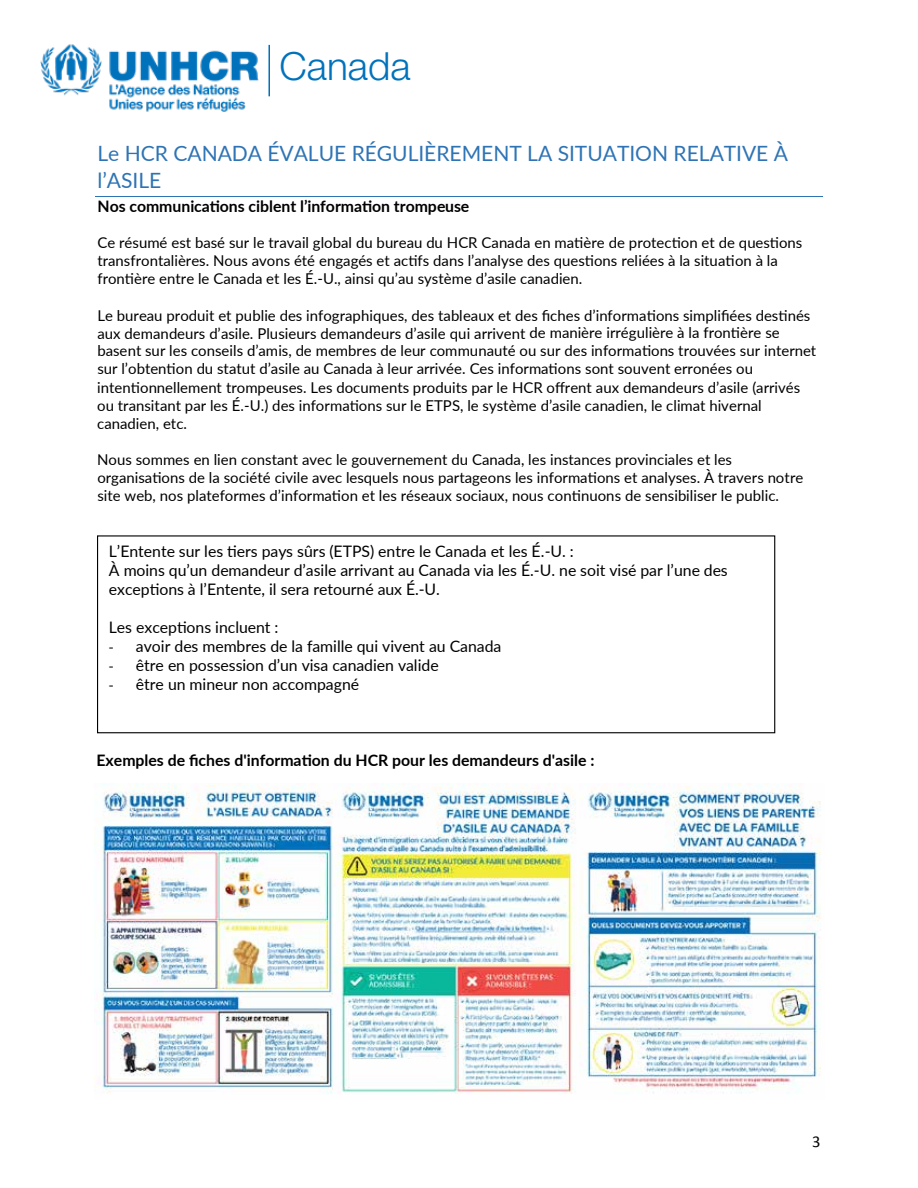
<style>
.page{position:relative;width:918px;height:1188px;background:#fff}
.page>*{position:absolute;margin:0;border:0;box-sizing:border-box;transform-origin:0 0}
.t1{font:300 38.85px "Helvetica Neue";color:#0072bc}
.t2{font:21px/27.2px "Lato";color:#2e74b5}
.t3{font:16.5px "Calibri";color:#000}
.t4{font:15.9px/18.9px "Lato";color:#000}
.t5{font:700 15.9px "Lato";color:#000}
.t6{font:15px/18px "Lato";color:#000}
.s1{font-family:"Calibri"}
</style>
<div class="page">
<img style="left:40px;top:44px;width:230px;height:68px">
<hr style="left:268px;top:45px;width:2px;height:51px;background:#0072bc">
<hr style="left:95px;top:196px;width:728px;height:1px;background:#2e74b5">
<div style="left:97px;top:535px;width:678px;height:198px;background:#fff;border:1px solid #000"></div>
<img style="left:95px;top:783px;width:239px;height:311px">
<img style="left:334px;top:783px;width:487px;height:311px">
<h1 class="t1" style="left:280px;top:35px;width:133px">Canada</h1>
<h2 class="t2" style="left:97px;top:139px;width:692px">Le HCR CANADA ÉVALUE RÉGULIÈREMENT LA SITUATION RELATIVE À l’ASILE</h2>
<p class="t5" style="left:97px;top:195px;width:373px">Nos communications ciblent l’information trompeuse</p>
<p class="t6" style="left:97px;top:233px;width:706px">Ce résumé est basé sur le travail global du bureau du HCR Canada en matière de protection et de questions transfrontalières. Nous avons été engagés et actifs dans l’analyse des questions reliées à la situation à la frontière entre le Canada et les É.-U., ainsi qu’au système d’asile canadien.</p>
<p class="t6" style="left:97px;top:305px;width:721px">Le bureau produit et publie des infographiques, des tableaux et des fiches d’informations simplifiées destinés aux demandeurs d’asile. Plusieurs demandeurs d’asile qui arrivent de manière irrégulière à la frontière se basent sur les conseils d’amis, de membres de leur communauté ou sur des informations trouvées sur internet sur l’obtention du statut d’asile au Canada à leur arrivée. Ces informations sont souvent erronées ou intentionnellement trompeuses. Les documents produits par le HCR offrent aux demandeurs d’asile (arrivés ou transitant par les É.-U.) des informations sur le ETPS, le système d’asile canadien, le climat hivernal canadien, etc.</p>
<p class="t6" style="left:97px;top:449px;width:708px">Nous sommes en lien constant avec le gouvernement du Canada, les instances provinciales et les organisations de la société civile avec lesquels nous partageons les informations et analyses. À travers notre site web, nos plateformes d’information et les réseaux sociaux, nous continuons de sensibiliser le public.</p>
<p class="t4" style="left:109px;top:542px;width:620px">L’Entente sur les tiers pays sûrs (ETPS) entre le Canada et les É.-U. :<br>À moins qu’un demandeur d’asile arrivant au Canada via les É.-U. ne soit visé par l’une des exceptions à l’Entente, il sera retourné aux É.-U.</p>
<p class="t4" style="left:109px;top:617px;width:171px">Les exceptions incluent :</p>
<p class="t4" style="left:109px;top:636px;width:394px"><span class="s1">-</span> avoir des membres de la famille qui vivent au Canada</p>
<p class="t4" style="left:109px;top:655px;width:331px"><span class="s1">-</span> être en possession d’un visa canadien valide</p>
<p class="t4" style="left:109px;top:674px;width:252px"><span class="s1">-</span> être un mineur non accompagné</p>
<p class="t5" style="left:97px;top:749px;width:500px">Exemples de fiches d'information du HCR pour les demandeurs d'asile :</p>
<p class="t3" style="left:812px;top:1131px;width:10px">3</p>
</div>
